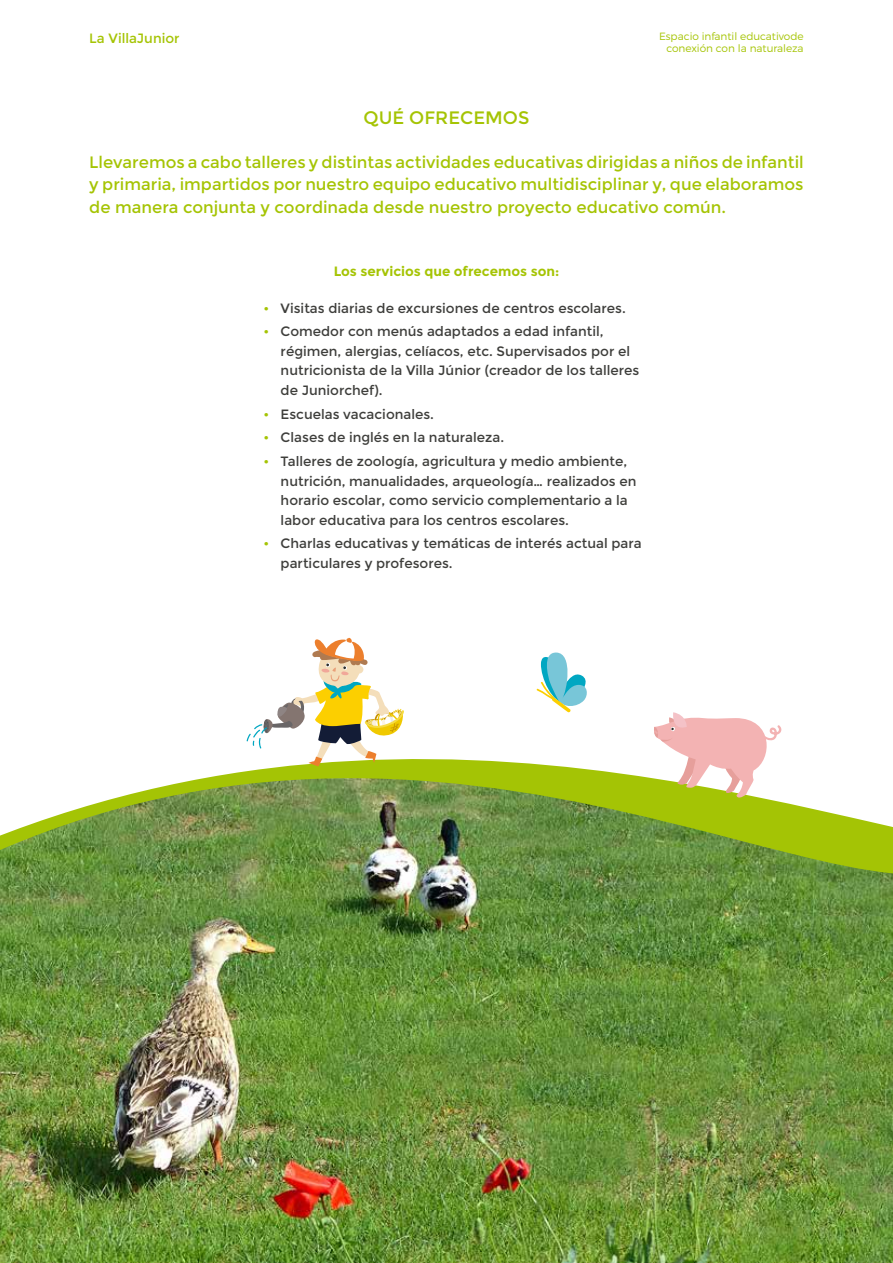
<style>
.page{position:relative;width:893px;height:1263px;background:#fff}
.page>*{position:absolute;margin:0;border:0;box-sizing:border-box;transform-origin:0 0}
.t1{font:18px "Montserrat";color:#a5c404}
.t2{font:16.5px/22.5px "Montserrat";color:#a5c404;text-align:justify}
.t3{font:13.5px/19.5px "Montserrat";color:#3e3e3b}
.t4{font:700 13.5px "Montserrat";color:#a5c404}
.t5{font:13.5px "Montserrat";color:#a5c404}
.t6{font:300 10.5px/12px "Montserrat";color:#a5c404;text-align:right}
.s1{color:#a5c404}
</style>
<div class="page">
<svg style="left:205px;top:739px;width:446px;height:39px"></svg>
<img style="left:0;top:778px;width:893px;height:485px">
<svg style="left:652px;top:712px;width:130px;height:86px"></svg>
<svg style="left:536px;top:652px;width:51px;height:61px"></svg>
<svg style="left:247px;top:638px;width:160px;height:128px"></svg>
<p class="t5" style="left:89px;top:30px;width:92px">La VillaJunior</p>
<p class="t6" style="left:659px;top:30px;width:146px">Espacio infantil educativode conexión con la naturaleza</p>
<h1 class="t1" style="left:364px;top:107px;width:167px">QUÉ OFRECEMOS</h1>
<p class="t2" style="left:89px;top:151px;width:716px">Llevaremos a cabo talleres y distintas actividades educativas dirigidas a niños de infantil y primaria, impartidos por nuestro equipo educativo multidisciplinar y, que elaboramos de manera conjunta y coordinada desde nuestro proyecto educativo común.</p>
<p class="t4" style="left:334px;top:263px;width:227px">Los servicios que ofrecemos son:</p>
<p class="t3" style="left:264px;top:298px;width:364px"><span class="s1">•</span> Visitas diarias de excursiones de centros escolares.</p>
<p class="t3" style="left:281px;top:322px;width:360px;text-indent:-17px"><span class="s1">•</span> Comedor con menús adaptados a edad infantil, régimen, alergias, celíacos, etc. Supervisados por el nutricionista de la Villa Júnior (creador de los talleres de Juniorchef).</p>
<p class="t3" style="left:264px;top:404px;width:172px"><span class="s1">•</span> Escuelas vacacionales.</p>
<p class="t3" style="left:264px;top:428px;width:242px"><span class="s1">•</span> Clases de inglés en la naturaleza.</p>
<p class="t3" style="left:281px;top:452px;width:357px;text-indent:-17px"><span class="s1">•</span> Talleres de zoología, agricultura y medio ambiente, nutrición, manualidades, arqueología… realizados en horario escolar, como servicio complementario a la labor educativa para los centros escolares.</p>
<p class="t3" style="left:281px;top:534px;width:363px;text-indent:-17px"><span class="s1">•</span> Charlas educativas y temáticas de interés actual para particulares y profesores.</p>
</div>
